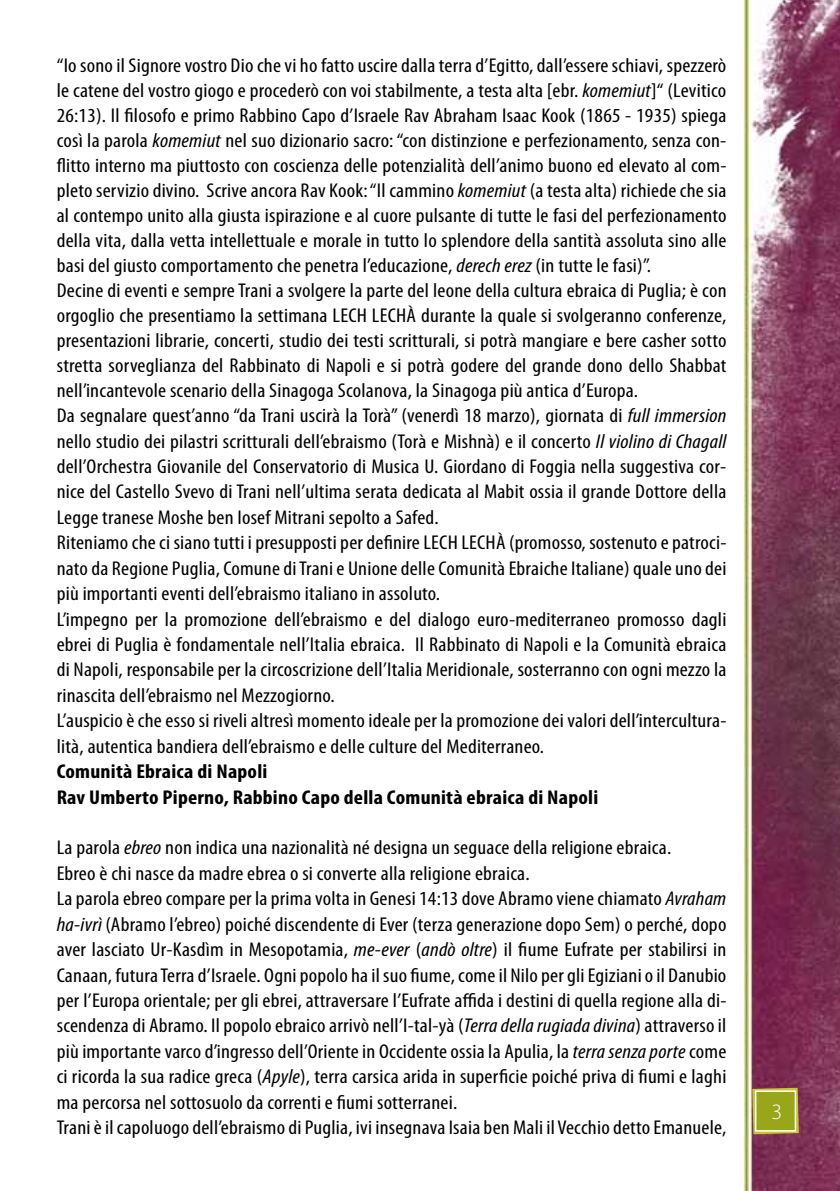
<style>
.page{position:relative;width:840px;height:1191px;background:#fff}
.page>*{position:absolute;margin:0;border:0;box-sizing:border-box;transform-origin:0 0}
.t1{font:300 22px "Myriad Pro";color:#fff}
.t2{font:condensed 20px/25.2px "Myriad Pro";letter-spacing:.01em;color:#000;scale:1.1 1}
.t3{font:700 condensed 20px/25.4px "Myriad Pro";letter-spacing:.01em;color:#000;scale:1.1 1}
.s1{font-style:italic}
</style>
<div class="page">
<img style="left:743px;top:0;width:96px;height:1191px">
<svg style="left:751px;top:1087px;width:47px;height:47px"></svg>
<div style="left:754px;top:1090px;width:41px;height:41px;background:#97a719;border:2px solid #fff"></div>
<p class="t2" style="left:57px;top:52px;width:610px">“Io sono il Signore vostro Dio che vi ho fatto uscire dalla terra d’Egitto, dall’essere schiavi, spezzerò le catene del vostro giogo e procederò con voi stabilmente, a testa alta [ebr. <span class="s1">komemiut</span>]“ (Levitico 26:13). Il filosofo e primo Rabbino Capo d’Israele Rav Abraham Isaac Kook (1865 - 1935) spiega così la parola <span class="s1">komemiut</span> nel suo dizionario sacro: “con distinzione e perfezionamento, senza con&shy;flitto interno ma piuttosto con coscienza delle potenzialità dell’animo buono ed elevato al com&shy;pleto servizio divino. Scrive ancora Rav Kook: “Il cammino <span class="s1">komemiut</span> (a testa alta) richiede che sia al contempo unito alla giusta ispirazione e al cuore pulsante di tutte le fasi del perfezionamento della vita, dalla vetta intellettuale e morale in tutto lo splendore della santità assoluta sino alle basi del giusto comportamento che penetra l’educazione, <span class="s1">derech erez</span> (in tutte le fasi)”.<br>Decine di eventi e sempre Trani a svolgere la parte del leone della cultura ebraica di Puglia; è con orgoglio che presentiamo la settimana LECH LECHÀ durante la quale si svolgeranno conferenze, presentazioni librarie, concerti, studio dei testi scritturali, si potrà mangiare e bere casher sotto stretta sorveglianza del Rabbinato di Napoli e si potrà godere del grande dono dello Shabbat nell’incantevole scenario della Sinagoga Scolanova, la Sinagoga più antica d’Europa.<br>Da segnalare quest’anno “da Trani uscirà la Torà” (venerdì 18 marzo), giornata di <span class="s1">full immersion </span>nello studio dei pilastri scritturali dell’ebraismo (Torà e Mishnà) e il concerto <span class="s1">Il violino di Chagall </span>dell’Orchestra Giovanile del Conservatorio di Musica U. Giordano di Foggia nella suggestiva cor&shy;nice del Castello Svevo di Trani nell’ultima serata dedicata al Mabit ossia il grande Dottore della Legge tranese Moshe ben Iosef Mitrani sepolto a Safed.<br>Riteniamo che ci siano tutti i presupposti per definire LECH LECHÀ (promosso, sostenuto e patroci&shy;nato da Regione Puglia, Comune di Trani e Unione delle Comunità Ebraiche Italiane) quale uno dei più importanti eventi dell’ebraismo italiano in assoluto.<br>L’impegno per la promozione dell’ebraismo e del dialogo euro-mediterraneo promosso dagli ebrei di Puglia è fondamentale nell’Italia ebraica. Il Rabbinato di Napoli e la Comunità ebraica di Napoli, responsabile per la circoscrizione dell’Italia Meridionale, sosterranno con ogni mezzo la rinascita dell’ebraismo nel Mezzogiorno.<br>L’auspicio è che esso si riveli altresì momento ideale per la promozione dei valori dell’intercultura&shy;lità, autentica bandiera dell’ebraismo e delle culture del Mediterraneo.</p>
<p class="t3" style="left:57px;top:758px;width:493px">Comunità Ebraica di Napoli<br>Rav Umberto Piperno, Rabbino Capo della Comunità ebraica di Napoli</p>
<p class="t2" style="left:57px;top:835px;width:610px">La parola <span class="s1">ebreo</span> non indica una nazionalità né designa un seguace della religione ebraica.<br>Ebreo è chi nasce da madre ebrea o si converte alla religione ebraica.<br>La parola ebreo compare per la prima volta in Genesi 14:13 dove Abramo viene chiamato <span class="s1">Avraham ha-ivrì</span> (Abramo l’ebreo) poiché discendente di Ever (terza generazione dopo Sem) o perché, dopo aver lasciato Ur-Kasdìm in Mesopotamia, <span class="s1">me-ever</span> (<span class="s1">andò oltre</span>) il fiume Eufrate per stabilirsi in Canaan, futura Terra d’Israele. Ogni popolo ha il suo fiume, come il Nilo per gli Egiziani o il Danubio per l’Europa orientale; per gli ebrei, attraversare l’Eufrate affida i destini di quella regione alla di&shy;scendenza di Abramo. Il popolo ebraico arrivò nell’I-tal-yà (<span class="s1">Terra della rugiada divina</span>) attraverso il più importante varco d’ingresso dell’Oriente in Occidente ossia la Apulia, la <span class="s1">terra senza porte</span> come ci ricorda la sua radice greca (<span class="s1">Apyle</span>), terra carsica arida in superficie poiché priva di fiumi e laghi ma percorsa nel sottosuolo da correnti e fiumi sotterranei.<br>Trani è il capoluogo dell’ebraismo di Puglia, ivi insegnava Isaia ben Mali il Vecchio detto Emanuele,</p>
<p class="t1" style="left:770px;top:1099px;width:12px">3</p>
</div>
